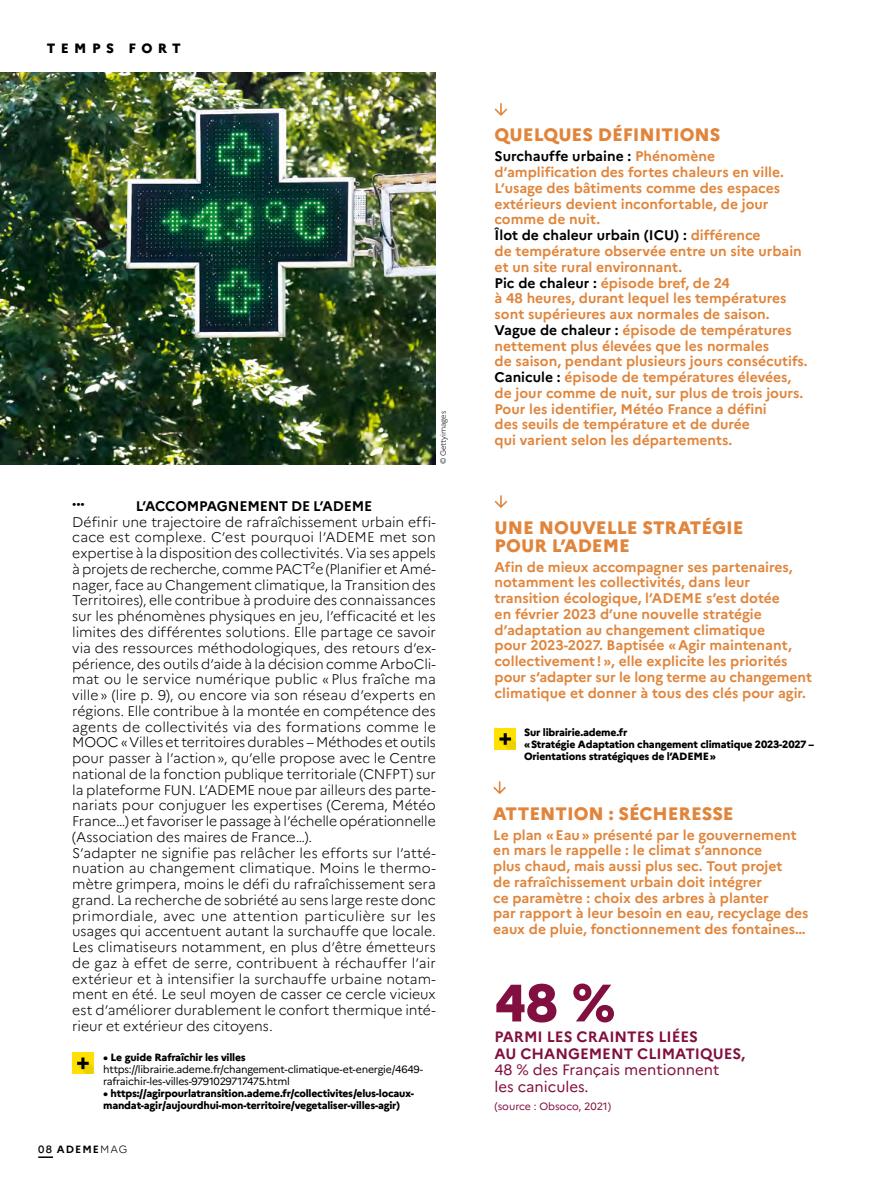
<style>
.page{position:relative;width:893px;height:1191px;background:#fff}
.page>*{position:absolute;margin:0;border:0;box-sizing:border-box;transform-origin:0 0}
.t1{font:800 52.5px "Marianne";color:#810f3f}
.t2{font:800 18px/18px "Marianne";color:#e0853b}
.t3{font:700 15px/16.5px "Marianne";color:#810f3f}
.t4{font:15px/16.5px "Marianne";color:#810f3f}
.t5{font:300 13.95px/15.8px "Marianne";letter-spacing:-.005em;color:#000}
.t6{font:700 13.95px/15.8px "Marianne";color:#e0853b}
.t7{font:700 13.95px "Marianne";letter-spacing:-.015em;color:#000}
.t8{font:800 13.5px "Marianne";letter-spacing:.4em;color:#000}
.t9{font:800 10.5px/12px "Marianne";letter-spacing:-.02em;color:#000}
.t10{font:10.5px/12px "Marianne";letter-spacing:-.02em;color:#000}
.t11{font:10.5px "Marianne";letter-spacing:-.005em;color:#810f3f}
.t12{font:700 10.5px "Marianne";letter-spacing:.1em;color:#000}
.t13{font:300 7.5px "Marianne";letter-spacing:-.01em;color:#000}
.s1{font-weight:500}
.s2{font-weight:300}
.s3{color:#000}
</style>
<div class="page">
<svg style="left:38px;top:1156px;width:15px;height:2px"></svg>
<img style="left:0;top:72px;width:436px;height:392px">
<svg style="left:493px;top:781px;width:13px;height:13px"></svg>
<svg style="left:495px;top:103px;width:12px;height:13px"></svg>
<svg style="left:495px;top:495px;width:12px;height:13px"></svg>
<div style="left:72px;top:1052px;width:22px;height:22px;background:#ffe000"></div>
<svg style="left:77px;top:1057px;width:16px;height:17px"></svg>
<div style="left:495px;top:728px;width:21px;height:21px;background:#ffe000"></div>
<svg style="left:499px;top:733px;width:17px;height:16px"></svg>
<p class="t8" style="left:47px;top:40px;width:136px">TEMPS FORT</p>
<p class="t13" style="left:438px;top:464px;width:55px;rotate:-90deg">© Gettyimages</p>
<p class="t7" style="left:136px;top:497px;width:238px">L’ACCOMPAGNEMENT DE L’ADEME</p>
<p class="t5" style="left:72px;top:514px;width:365px">Définir une trajectoire de rafraîchissement urbain effi&shy;cace est complexe. C’est pourquoi l’ADEME met son expertise à la disposition des collectivités. Via ses appels à projets de recherche, comme PACT²e (Planifier et Amé&shy;nager, face au Changement climatique, la Transition des Territoires), elle contribue à produire des connaissances sur les phénomènes physiques en jeu, l’efficacité et les limites des différentes solutions. Elle partage ce savoir via des ressources méthodologiques, des retours d’ex&shy;périence, des outils d’aide à la décision comme ArboCli&shy;mat ou le service numérique public « Plus fraîche ma ville» (lire p. 9), ou encore via son réseau d’experts en régions. Elle contribue à la montée en compétence des agents de collectivités via des formations comme le MOOC «Villes et territoires durables – Méthodes et outils pour passer à l’action», qu’elle propose avec le Centre national de la fonction publique territoriale (CNFPT) sur la plateforme FUN. L’ADEME noue par ailleurs des parte&shy;nariats pour conjuguer les expertises (Cerema, Météo France…) et favoriser le passage à l’échelle opérationnelle (Association des maires de France…).<br>S’adapter ne signifie pas relâcher les efforts sur l’atté&shy;nuation au changement climatique. Moins le thermo&shy;mètre grimpera, moins le défi du rafraîchissement sera grand. La recherche de sobriété au sens large reste donc primordiale, avec une attention particulière sur les usages qui accentuent autant la surchauffe que locale.<br>Les climatiseurs notamment, en plus d’être émetteurs de gaz à effet de serre, contribuent à réchauffer l’air extérieur et à intensifier la surchauffe urbaine notam&shy;ment en été. Le seul moyen de casser ce cercle vicieux est d’améliorer durablement le confort thermique inté&shy;rieur et extérieur des citoyens.</p>
<p class="t5" style="left:72px;top:495px;width:14px">•••</p>
<p class="t9" style="left:103px;top:1051px;width:144px">• Le guide Rafraîchir les villes</p>
<p class="t10" style="left:103px;top:1063px;width:321px">https://librairie.ademe.fr/changement-climatique-et-energie/4649- rafraichir-les-villes-9791029717475.html</p>
<p class="t9" style="left:103px;top:1087px;width:312px">• https://agirpourlatransition.ademe.fr/collectivites/elus-locaux&shy;mandat-agir/aujourdhui-mon-territoire/vegetaliser-villes-agir)</p>
<p class="t12" style="left:38px;top:1142px;width:91px"><span class="s1">08</span> ADEME<span class="s2">MAG</span></p>
<p class="t2" style="left:495px;top:126px;width:227px">QUELQUES DÉFINITIONS</p>
<p class="t6" style="left:495px;top:149px;width:314px"><span class="s3">Surchauffe urbaine :</span> Phénomène d’amplification des fortes chaleurs en ville.<br>L’usage des bâtiments comme des espaces extérieurs devient inconfortable, de jour comme de nuit.<br><span class="s3">Îlot de chaleur urbain (ICU) :</span> différence<br>de température observée entre un site urbain et un site rural environnant.<br><span class="s3">Pic de chaleur :</span> épisode bref, de 24<br>à 48 heures, durant lequel les températures sont supérieures aux normales de saison.<br><span class="s3">Vague de chaleur :</span> épisode de températures nettement plus élevées que les normales<br>de saison, pendant plusieurs jours consécutifs.<br><span class="s3">Canicule :</span> épisode de températures élevées, de jour comme de nuit, sur plus de trois jours.<br>Pour les identifier, Météo France a défini<br>des seuils de température et de durée<br>qui varient selon les départements.</p>
<p class="t2" style="left:495px;top:518px;width:251px">UNE NOUVELLE STRATÉGIE<br>POUR L’ADEME</p>
<p class="t6" style="left:495px;top:559px;width:319px">Afin de mieux accompagner ses partenaires, notamment les collectivités, dans leur transition écologique, l’ADEME s’est dotée<br>en février 2023 d’une nouvelle stratégie d’adaptation au changement climatique<br>pour 2023-2027. Baptisée «Agir maintenant, collectivement !», elle explicite les priorités pour s’adapter sur le long terme au changement climatique et donner à tous des clés pour agir.</p>
<p class="t9" style="left:524px;top:726px;width:291px">Sur librairie.ademe.fr<br>«Stratégie Adaptation changement climatique 2023-2027 –<br>Orientations stratégiques de l’ADEME»</p>
<p class="t2" style="left:493px;top:804px;width:242px">ATTENTION : SÉCHERESSE</p>
<p class="t6" style="left:493px;top:826px;width:317px">Le plan «Eau» présenté par le gouvernement en mars le rappelle : le climat s’annonce<br>plus chaud, mais aussi plus sec. Tout projet<br>de rafraîchissement urbain doit intégrer<br>ce paramètre : choix des arbres à planter<br>par rapport à leur besoin en eau, recyclage des eaux de pluie, fonctionnement des fontaines…</p>
<h1 class="t1" style="left:495px;top:970px;width:122px">48%</h1>
<p class="t3" style="left:495px;top:1028px;width:252px">PARMI LES CRAINTES LIÉES<br>AU CHANGEMENT CLIMATIQUES,</p>
<p class="t4" style="left:495px;top:1061px;width:226px">48 % des Français mentionnent les canicules.</p>
<p class="t11" style="left:495px;top:1099px;width:118px">(source : Obsoco, 2021)</p>
</div>
